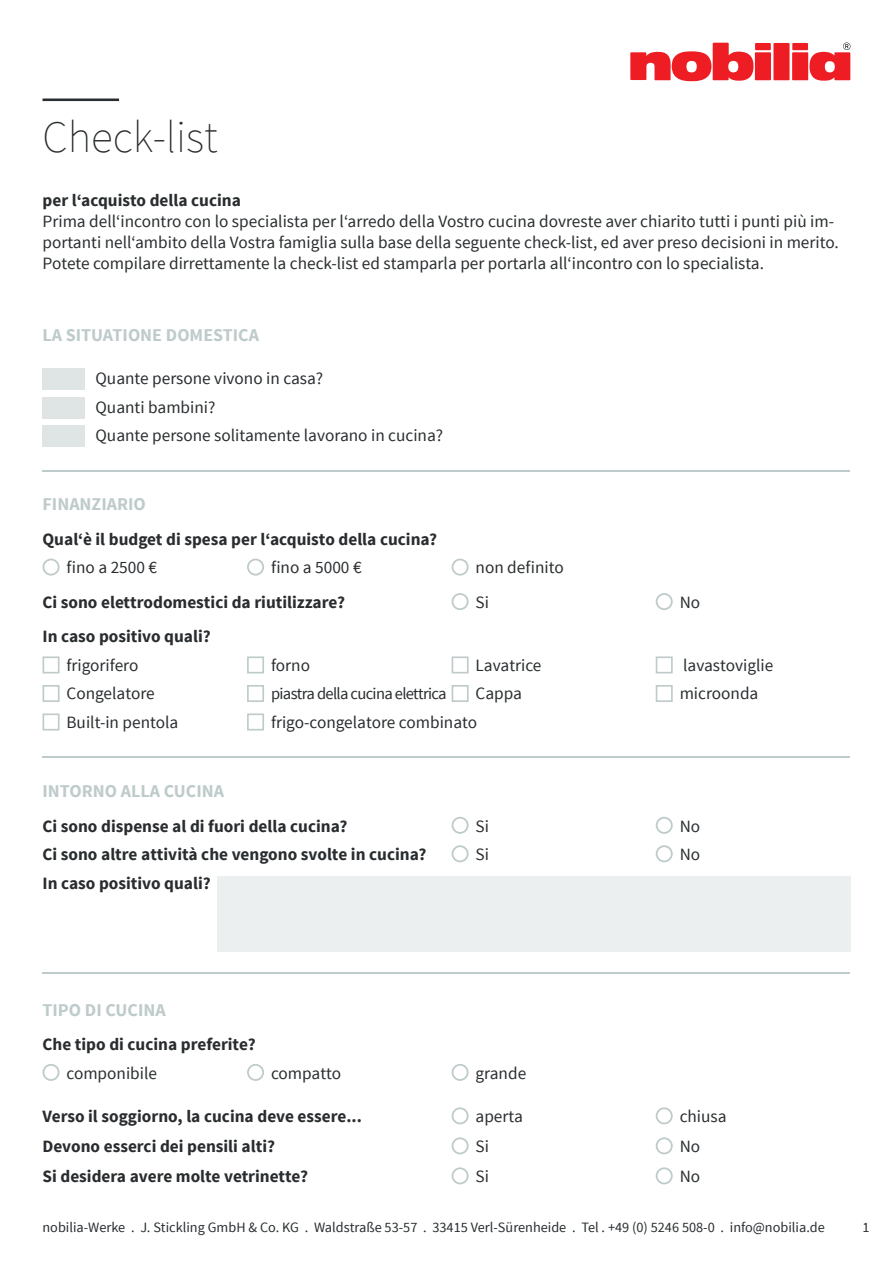
<style>
.page{position:relative;width:893px;height:1263px;background:#fff}
.page>*{position:absolute;margin:0;border:0;box-sizing:border-box;transform-origin:0 0}
.t1{font:200 45px "Source Sans Pro";color:#292d2f}
.Überschrift{font:700 18px "Source Sans Pro";color:#bfcbcb}
.Satztext{font:17.25px/20.7px "Source Sans Pro";color:#292d2f}
.Zwischenüberschrift{font:700 17.25px "Source Sans Pro";color:#292d2f}
.Zwischenüberschrift-2{font:17.25px "Source Sans Pro";color:#292d2f}
.Satztext-2{font:16.5px "Source Sans Pro";letter-spacing:-.04em;color:#292d2f}
.Satztext-3{font:14.25px "Source Sans Pro";color:#292d2f}
</style>
<div class="page">
<svg style="left:630px;top:43px;width:220px;height:38px"></svg>
<div style="left:43px;top:368px;width:42px;height:22px;background:#dfe5e5"></div>
<div style="left:43px;top:397px;width:42px;height:21px;background:#dfe5e5"></div>
<div style="left:43px;top:425px;width:42px;height:22px;background:#dfe5e5"></div>
<div style="left:43px;top:559px;width:17px;height:17px;border:2px solid #bfcbcb;border-radius:50%"></div>
<div style="left:247px;top:559px;width:17px;height:17px;border:2px solid #bfcbcb;border-radius:50%"></div>
<div style="left:452px;top:559px;width:17px;height:17px;border:2px solid #bfcbcb;border-radius:50%"></div>
<div style="left:452px;top:593px;width:17px;height:17px;border:2px solid #bfcbcb;border-radius:50%"></div>
<div style="left:656px;top:593px;width:17px;height:17px;border:2px solid #bfcbcb;border-radius:50%"></div>
<div style="left:43px;top:656px;width:17px;height:17px;border:2px solid #bfcbcb"></div>
<div style="left:247px;top:656px;width:17px;height:17px;border:2px solid #bfcbcb"></div>
<div style="left:452px;top:656px;width:17px;height:17px;border:2px solid #bfcbcb"></div>
<div style="left:656px;top:656px;width:17px;height:17px;border:2px solid #bfcbcb"></div>
<div style="left:43px;top:685px;width:17px;height:17px;border:2px solid #bfcbcb"></div>
<div style="left:247px;top:685px;width:17px;height:17px;border:2px solid #bfcbcb"></div>
<div style="left:452px;top:685px;width:17px;height:17px;border:2px solid #bfcbcb"></div>
<div style="left:656px;top:685px;width:17px;height:17px;border:2px solid #bfcbcb"></div>
<div style="left:43px;top:713px;width:17px;height:17px;border:2px solid #bfcbcb"></div>
<div style="left:247px;top:713px;width:17px;height:17px;border:2px solid #bfcbcb"></div>
<div style="left:452px;top:817px;width:17px;height:17px;border:2px solid #bfcbcb;border-radius:50%"></div>
<div style="left:656px;top:817px;width:17px;height:17px;border:2px solid #bfcbcb;border-radius:50%"></div>
<div style="left:452px;top:845px;width:17px;height:17px;border:2px solid #bfcbcb;border-radius:50%"></div>
<div style="left:656px;top:845px;width:17px;height:17px;border:2px solid #bfcbcb;border-radius:50%"></div>
<div style="left:43px;top:99px;width:76px;height:2px;border:2px solid #292d2f"></div>
<hr style="left:43px;top:756px;width:807px;height:1px;background:#bfcbcb">
<hr style="left:43px;top:972px;width:807px;height:2px;background:#bfcbcb">
<hr style="left:43px;top:470px;width:807px;height:1px;background:#bfcbcb">
<div style="left:217px;top:876px;width:633px;height:76px;background:#ecefef"></div>
<div style="left:43px;top:1064px;width:17px;height:17px;border:2px solid #bfcbcb;border-radius:50%"></div>
<div style="left:247px;top:1064px;width:17px;height:17px;border:2px solid #bfcbcb;border-radius:50%"></div>
<div style="left:452px;top:1064px;width:17px;height:17px;border:2px solid #bfcbcb;border-radius:50%"></div>
<div style="left:452px;top:1107px;width:17px;height:17px;border:2px solid #bfcbcb;border-radius:50%"></div>
<div style="left:656px;top:1107px;width:17px;height:17px;border:2px solid #bfcbcb;border-radius:50%"></div>
<div style="left:452px;top:1137px;width:17px;height:17px;border:2px solid #bfcbcb;border-radius:50%"></div>
<div style="left:656px;top:1137px;width:17px;height:17px;border:2px solid #bfcbcb;border-radius:50%"></div>
<div style="left:452px;top:1167px;width:17px;height:17px;border:2px solid #bfcbcb;border-radius:50%"></div>
<div style="left:656px;top:1167px;width:17px;height:17px;border:2px solid #bfcbcb;border-radius:50%"></div>
<p class="t1" style="left:43px;top:110px;width:177px">Check-list</p>
<p class="Zwischenüberschrift" style="left:43px;top:190px;width:200px">per l‘acquisto della cucina</p>
<p class="Satztext" style="left:43px;top:211px;width:798px">Prima dell‘incontro con lo specialista per l‘arredo della Vostro cucina dovreste aver chiarito tutti i punti più im&shy;portanti nell‘ambito della Vostra famiglia sulla base della seguente check-list, ed aver preso decisioni in merito.<br>Potete compilare dirrettamente la check-list ed stamparla per portarla all‘incontro con lo specialista.</p>
<p class="Überschrift" style="left:43px;top:323px;width:218px">LA SITUATIONE DOMESTICA</p>
<p class="Satztext" style="left:95px;top:369px;width:229px">Quante persone vivono in casa?</p>
<p class="Satztext" style="left:95px;top:397px;width:121px">Quanti bambini?</p>
<p class="Satztext" style="left:95px;top:426px;width:349px">Quante persone solitamente lavorano in cucina?</p>
<p class="Überschrift" style="left:43px;top:493px;width:105px">FINANZIARIO</p>
<p class="Zwischenüberschrift" style="left:43px;top:528px;width:396px">Qual‘è il budget di spesa per l‘acquisto della cucina?</p>
<p class="Satztext" style="left:66px;top:558px;width:92px">fino a 2500 €</p>
<p class="Satztext" style="left:271px;top:558px;width:92px">fino a 5000 €</p>
<p class="Satztext" style="left:476px;top:558px;width:90px">non definito</p>
<p class="Zwischenüberschrift" style="left:43px;top:591px;width:304px">Ci sono elettrodomestici da riutilizzare?</p>
<p class="Zwischenüberschrift-2" style="left:476px;top:591px;width:15px">Si</p>
<p class="Zwischenüberschrift-2" style="left:680px;top:591px;width:22px">No</p>
<p class="Zwischenüberschrift" style="left:43px;top:626px;width:170px">In caso positivo quali?</p>
<p class="Satztext" style="left:66px;top:655px;width:73px">frigorifero</p>
<p class="Satztext" style="left:271px;top:655px;width:40px">forno</p>
<p class="Satztext" style="left:476px;top:655px;width:67px">Lavatrice</p>
<p class="Satztext" style="left:683px;top:655px;width:92px">lavastoviglie</p>
<p class="Satztext" style="left:66px;top:684px;width:90px">Congelatore</p>
<p class="Satztext-2" style="left:271px;top:684px;width:177px">piastra della cucina elettrica</p>
<p class="Satztext" style="left:476px;top:684px;width:48px">Cappa</p>
<p class="Satztext" style="left:680px;top:684px;width:80px">microonda</p>
<p class="Satztext" style="left:66px;top:712px;width:113px">Built-in pentola</p>
<p class="Satztext" style="left:271px;top:712px;width:208px">frigo-congelatore combinato</p>
<p class="Überschrift" style="left:43px;top:780px;width:183px">INTORNO ALLA CUCINA</p>
<p class="Zwischenüberschrift" style="left:43px;top:815px;width:306px">Ci sono dispense al di fuori della cucina?</p>
<p class="Zwischenüberschrift-2" style="left:476px;top:815px;width:15px">Si</p>
<p class="Zwischenüberschrift-2" style="left:680px;top:815px;width:22px">No</p>
<p class="Zwischenüberschrift" style="left:43px;top:843px;width:385px">Ci sono altre attività che vengono svolte in cucina?</p>
<p class="Zwischenüberschrift-2" style="left:476px;top:844px;width:15px">Si</p>
<p class="Zwischenüberschrift-2" style="left:680px;top:844px;width:22px">No</p>
<p class="Zwischenüberschrift" style="left:43px;top:872px;width:170px">In caso positivo quali?</p>
<p class="Überschrift" style="left:43px;top:998px;width:125px">TIPO DI CUCINA</p>
<p class="Zwischenüberschrift" style="left:43px;top:1033px;width:215px">Che tipo di cucina preferite?</p>
<p class="Satztext" style="left:66px;top:1063px;width:92px">componibile</p>
<p class="Satztext" style="left:271px;top:1063px;width:72px">compatto</p>
<p class="Satztext" style="left:476px;top:1063px;width:52px">grande</p>
<p class="Zwischenüberschrift" style="left:43px;top:1105px;width:321px">Verso il soggiorno, la cucina deve essere...</p>
<p class="Zwischenüberschrift-2" style="left:476px;top:1106px;width:49px">aperta</p>
<p class="Zwischenüberschrift-2" style="left:680px;top:1106px;width:48px">chiusa</p>
<p class="Zwischenüberschrift" style="left:43px;top:1135px;width:234px">Devono esserci dei pensili alti?</p>
<p class="Zwischenüberschrift-2" style="left:476px;top:1136px;width:15px">Si</p>
<p class="Zwischenüberschrift-2" style="left:680px;top:1136px;width:22px">No</p>
<p class="Zwischenüberschrift" style="left:43px;top:1165px;width:267px">Si desidera avere molte vetrinette?</p>
<p class="Zwischenüberschrift-2" style="left:476px;top:1166px;width:15px">Si</p>
<p class="Zwischenüberschrift-2" style="left:680px;top:1166px;width:22px">No</p>
<p class="Satztext-3" style="left:43px;top:1218px;width:784px">nobilia-Werke . J. Stickling GmbH &amp; Co. KG . Waldstraße 53-57 . 33415 Verl-Sürenheide . Tel . +49 (0) 5246 508-0 . info@nobilia.de</p>
<p class="Satztext-3" style="left:862px;top:1218px;width:9px">1</p>
</div>
